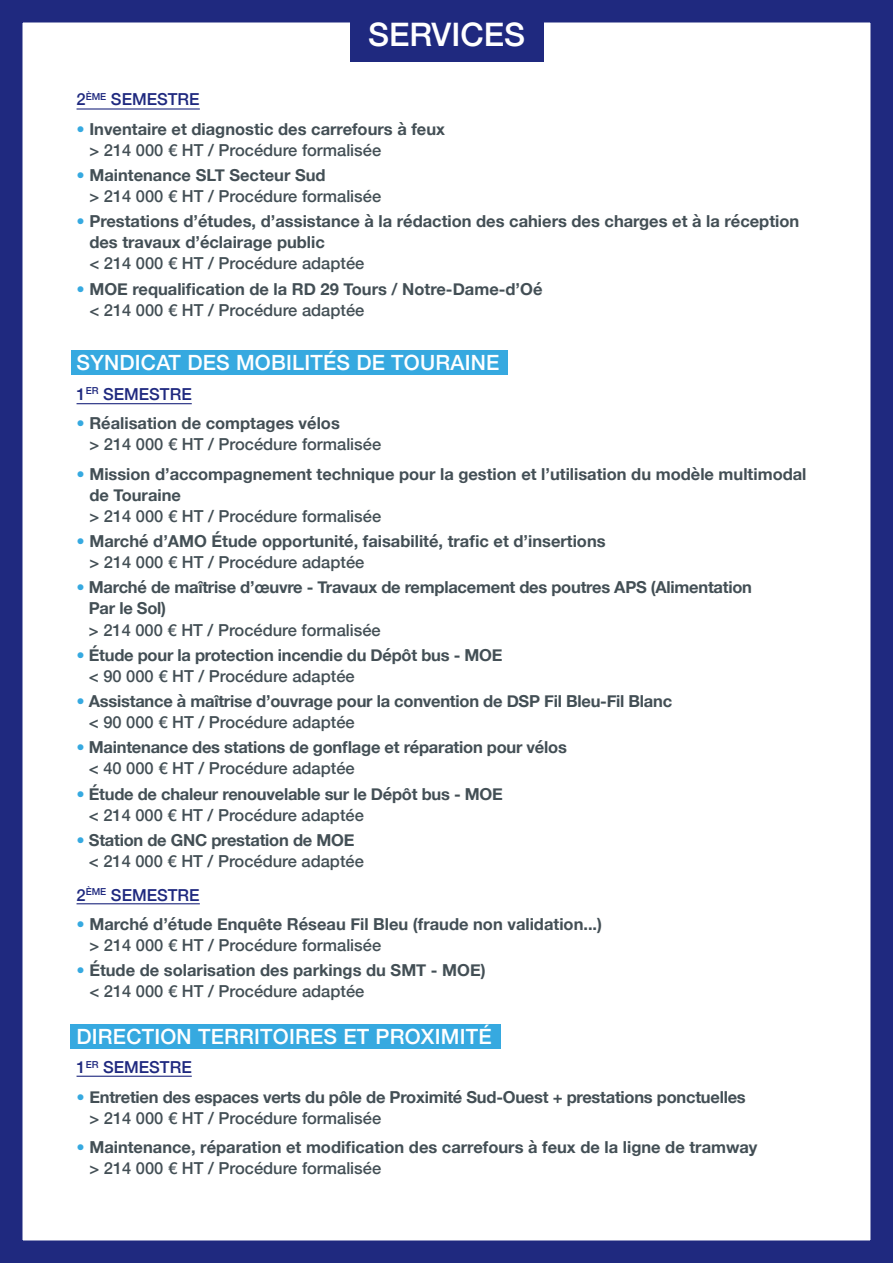
<style>
.page{position:relative;width:893px;height:1263px;background:#fff}
.page>*{position:absolute;margin:0;border:0;box-sizing:border-box;transform-origin:0 0}
.t1{font:500 32.4px "Helvetica Neue";color:#fff}
.t2{font:500 21px "Helvetica Neue";letter-spacing:.01em;color:#fff}
.t3{font:700 16.5px/21px "Helvetica Neue";color:#434f55}
.t4{font:500 16.5px/21px "Helvetica Neue";color:#434f55}
.t5{font:500 16.5px "Helvetica Neue";color:#1f297f}
.s1{font-weight:500;color:#36a9e0}
.s2{font-weight:500}
.s3{color:#36a9e0}
.s4{font-weight:700}
</style>
<div class="page">
<div style="left:0;top:0;width:893px;height:1263px;border:22px solid #1f297f"></div>
<div style="left:71px;top:351px;width:437px;height:24px;background:#36a9e0"></div>
<div style="left:71px;top:1024px;width:430px;height:24px;background:#36a9e0"></div>
<div style="left:350px;top:0;width:193px;height:61px;background:#1f297f"></div>
<hr style="left:77px;top:108px;width:123px;height:2px;background:#1f297f">
<hr style="left:77px;top:903px;width:123px;height:1px;background:#1f297f">
<hr style="left:77px;top:403px;width:115px;height:1px;background:#1f297f">
<hr style="left:77px;top:1076px;width:115px;height:1px;background:#1f297f">
<h1 class="t1" style="left:368px;top:8px;width:159px">SERVICES</h1>
<p class="t5" style="left:77px;top:86px;width:125px">2<sup>ÈME</sup> SEMESTRE</p>
<p class="t3" style="left:89px;top:119px;width:357px;text-indent:-13px"><span class="s1">•</span> Inventaire et diagnostic des carrefours à feux <span class="s2">&gt; 214 000 € HT / Procédure formalisée</span></p>
<p class="t4" style="left:89px;top:163px;width:293px;text-indent:-13px"><span class="s3">•</span> <span class="s4">Maintenance SLT Secteur Sud<br></span>&gt; 214 000 € HT / Procédure formalisée</p>
<p class="t3" style="left:89px;top:211px;width:711px;text-indent:-13px"><span class="s1">•</span> Prestations d’études, d’assistance à la rédaction des cahiers des charges et à la réception des travaux d’éclairage public</p>
<p class="t4" style="left:89px;top:252px;width:276px">&lt; 214 000 € HT / Procédure adaptée</p>
<p class="t3" style="left:89px;top:279px;width:455px;text-indent:-13px"><span class="s1">•</span> MOE requalification de la RD 29 Tours / Notre-Dame-d’Oé <span class="s2">&lt; 214 000 € HT / Procédure adaptée</span></p>
<p class="t2" style="left:77px;top:346px;width:424px">SYNDICAT DES MOBILITÉS DE TOURAINE</p>
<p class="t5" style="left:77px;top:381px;width:117px">1<sup>ER</sup> SEMESTRE</p>
<p class="t4" style="left:89px;top:412px;width:293px;text-indent:-13px"><span class="s3">•</span> <span class="s4">Réalisation de comptages vélos<br></span>&gt; 214 000 € HT / Procédure formalisée</p>
<p class="t3" style="left:89px;top:464px;width:719px;text-indent:-13px"><span class="s1">•</span> Mission d’accompagnement technique pour la gestion et l’utilisation du modèle multimodal de Touraine</p>
<p class="t4" style="left:89px;top:504px;width:293px">&gt; 214 000 € HT / Procédure formalisée</p>
<p class="t3" style="left:89px;top:531px;width:518px;text-indent:-13px"><span class="s1">•</span> Marché d’AMO Étude opportunité, faisabilité, trafic et d’insertions <span class="s2">&gt; 214 000 € HT / Procédure adaptée</span></p>
<p class="t3" style="left:89px;top:577px;width:665px;text-indent:-12px"><span class="s1">•</span> Marché de maîtrise d’œuvre - Travaux de remplacement des poutres APS (Alimentation<br>Par le Sol)</p>
<p class="t4" style="left:89px;top:618px;width:293px">&gt; 214 000 € HT / Procédure formalisée</p>
<p class="t3" style="left:89px;top:645px;width:415px;text-indent:-12px"><span class="s1">•</span> Étude pour la protection incendie du Dépôt bus - MOE <span class="s2">&lt; 90 000 € HT / Procédure adaptée</span></p>
<p class="t3" style="left:89px;top:691px;width:585px;text-indent:-12px"><span class="s1">•</span> Assistance à maîtrise d’ouvrage pour la convention de DSP Fil Bleu-Fil Blanc <span class="s2">&lt; 90 000 € HT / Procédure adaptée</span></p>
<p class="t3" style="left:89px;top:737px;width:479px;text-indent:-12px"><span class="s1">•</span> Maintenance des stations de gonflage et réparation pour vélos <span class="s2">&lt; 40 000 € HT / Procédure adaptée</span></p>
<p class="t3" style="left:89px;top:783px;width:415px;text-indent:-12px"><span class="s1">•</span> Étude de chaleur renouvelable sur le Dépôt bus - MOE <span class="s2">&lt; 214 000 € HT / Procédure adaptée</span></p>
<p class="t3" style="left:89px;top:830px;width:276px;text-indent:-12px"><span class="s1">•</span> Station de GNC prestation de MOE <span class="s2">&lt; 214 000 € HT / Procédure adaptée</span></p>
<p class="t5" style="left:77px;top:881px;width:125px">2<sup>ÈME</sup> SEMESTRE</p>
<p class="t3" style="left:89px;top:914px;width:514px;text-indent:-13px"><span class="s1">•</span> Marché d’étude Enquête Réseau Fil Bleu (fraude non validation...) <span class="s2">&gt; 214 000 € HT / Procédure formalisée</span></p>
<p class="t3" style="left:89px;top:960px;width:398px;text-indent:-13px"><span class="s1">•</span> Étude de solarisation des parkings du SMT - MOE) <span class="s2">&lt; 214 000 € HT / Procédure adaptée</span></p>
<p class="t2" style="left:77px;top:1019px;width:417px">DIRECTION TERRITOIRES ET PROXIMITÉ</p>
<p class="t5" style="left:77px;top:1054px;width:117px">1<sup>ER</sup> SEMESTRE</p>
<p class="t3" style="left:89px;top:1086px;width:658px;text-indent:-13px"><span class="s1">•</span> Entretien des espaces verts du pôle de Proximité Sud-Ouest + prestations ponctuelles <span class="s2">&gt; 214 000 € HT / Procédure formalisée</span></p>
<p class="t3" style="left:89px;top:1137px;width:670px;text-indent:-13px"><span class="s1">•</span> Maintenance, réparation et modification des carrefours à feux de la ligne de tramway <span class="s2">&gt; 214 000 € HT / Procédure formalisée</span></p>
</div>
